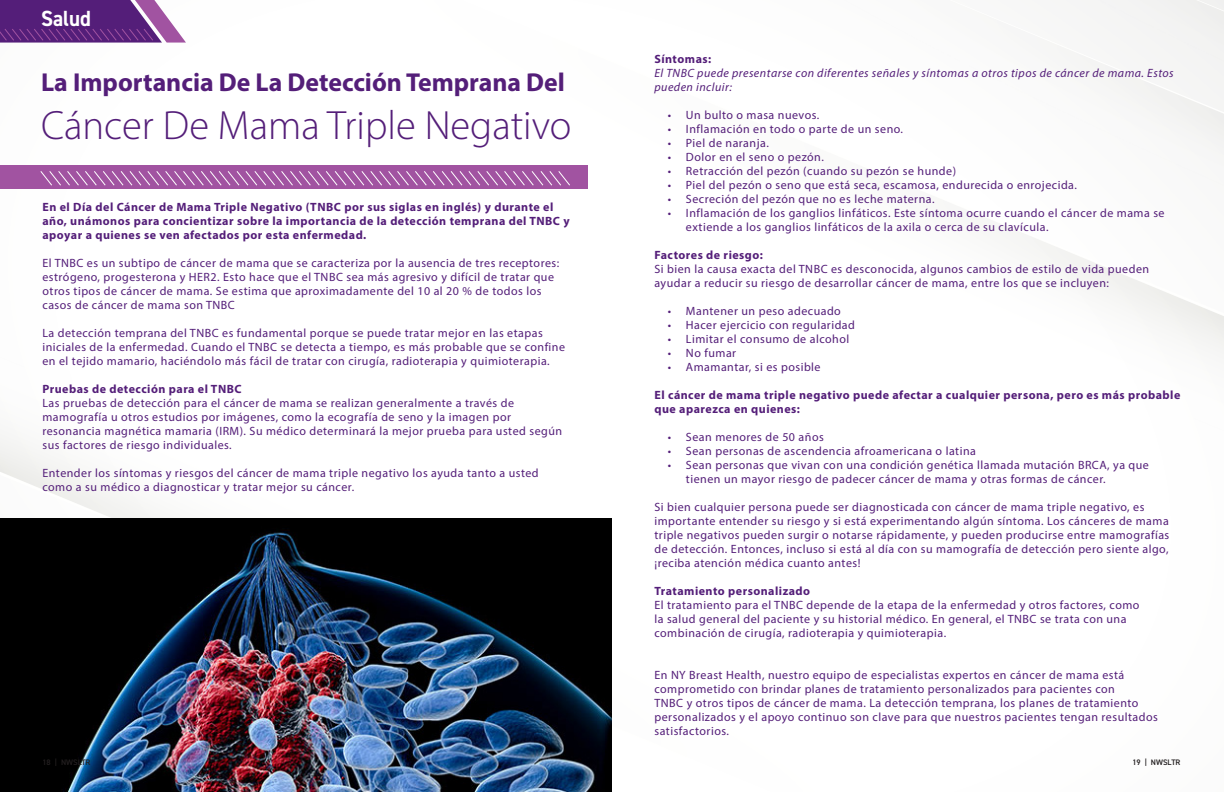
<style>
.page{position:relative;width:1224px;height:792px;background:#fff}
.page>*{position:absolute;margin:0;border:0;box-sizing:border-box;transform-origin:0 0}
._60pt_bold{font:300 41px "Myriad Pro";color:#541e79}
._60pt_bold-2{font:700 26px "Myriad Pro";color:#541e79}
.Quote_centered{font:700 22px "DIN2014";color:#fff;scale:.95 1}
.OWENS_-_Paragraph{font:12px/14px "Myriad Pro";letter-spacing:.04em;color:#541e79}
.OWENS_-_Paragraph-2{font:700 12px/14px "Myriad Pro";letter-spacing:.04em;color:#541e79}
.OWENS_-_Paragraph-3{font:italic 12px/14px "Myriad Pro";letter-spacing:.04em;color:#541e79}
.t1{font:600 8px "DIN2014";color:#231f20}
</style>
<div class="page">
<img style="left:0;top:0;width:1224px;height:518px">
<div style="left:0;top:166px;width:588px;height:23px;background:#a153a1"></div>
<svg style="left:40px;top:171px;width:530px;height:15px"></svg>
<img style="left:0;top:518px;width:612px;height:274px">
<svg style="left:0;top:0;width:186px;height:43px;background:#72408e"></svg>
<p class="Quote_centered" style="left:41px;top:4px;width:54px">Salud</p>
<p class="_60pt_bold-2" style="left:41px;top:65px;width:525px">La Importancia De La Detección Temprana Del</p>
<p class="_60pt_bold" style="left:41px;top:100px;width:532px">Cáncer De Mama Triple Negativo</p>
<p class="OWENS_-_Paragraph-2" style="left:42px;top:199px;width:529px">En el Día del Cáncer de Mama Triple Negativo (TNBC por sus siglas en inglés) y durante el año, unámonos para concientizar sobre la importancia de la detección temprana del TNBC y apoyar a quienes se ven afectados por esta enfermedad.</p>
<p class="OWENS_-_Paragraph" style="left:42px;top:255px;width:518px">El TNBC es un subtipo de cáncer de mama que se caracteriza por la ausencia de tres receptores: estrógeno, progesterona y HER2. Esto hace que el TNBC sea más agresivo y difícil de tratar que otros tipos de cáncer de mama. Se estima que aproximadamente del 10 al 20 % de todos los casos de cáncer de mama son TNBC</p>
<p class="OWENS_-_Paragraph" style="left:42px;top:325px;width:524px">La detección temprana del TNBC es fundamental porque se puede tratar mejor en las etapas iniciales de la enfermedad. Cuando el TNBC se detecta a tiempo, es más probable que se confine en el tejido mamario, haciéndolo más fácil de tratar con cirugía, radioterapia y quimioterapia.</p>
<p class="OWENS_-_Paragraph-2" style="left:42px;top:381px;width:201px">Pruebas de detección para el TNBC</p>
<p class="OWENS_-_Paragraph" style="left:42px;top:395px;width:521px">Las pruebas de detección para el cáncer de mama se realizan generalmente a través de mamografía u otros estudios por imágenes, como la ecografía de seno y la imagen por resonancia magnética mamaria (IRM). Su médico determinará la mejor prueba para usted según sus factores de riesgo individuales.</p>
<p class="OWENS_-_Paragraph" style="left:42px;top:465px;width:498px">Entender los síntomas y riesgos del cáncer de mama triple negativo los ayuda tanto a usted como a su médico a diagnosticar y tratar mejor su cáncer.</p>
<p class="OWENS_-_Paragraph-2" style="left:654px;top:52px;width:58px">Síntomas:</p>
<p class="OWENS_-_Paragraph-3" style="left:654px;top:66px;width:521px">El TNBC puede presentarse con diferentes señales y síntomas a otros tipos de cáncer de mama. Estos pueden incluir:</p>
<p class="OWENS_-_Paragraph" style="left:668px;top:108px;width:153px">• Un bulto o masa nuevos.</p>
<p class="OWENS_-_Paragraph" style="left:668px;top:122px;width:237px">• Inflamación en todo o parte de un seno.</p>
<p class="OWENS_-_Paragraph" style="left:668px;top:136px;width:102px">• Piel de naranja.</p>
<p class="OWENS_-_Paragraph" style="left:668px;top:150px;width:157px">• Dolor en el seno o pezón.</p>
<p class="OWENS_-_Paragraph" style="left:668px;top:164px;width:290px">• Retracción del pezón (cuando su pezón se hunde)</p>
<p class="OWENS_-_Paragraph" style="left:668px;top:178px;width:411px">• Piel del pezón o seno que está seca, escamosa, endurecida o enrojecida.</p>
<p class="OWENS_-_Paragraph" style="left:668px;top:192px;width:268px">• Secreción del pezón que no es leche materna.</p>
<p class="OWENS_-_Paragraph" style="left:686px;top:206px;width:480px;text-indent:-18px">• Inflamación de los ganglios linfáticos. Este síntoma ocurre cuando el cáncer de mama se extiende a los ganglios linfáticos de la axila o cerca de su clavícula.</p>
<p class="OWENS_-_Paragraph-2" style="left:654px;top:248px;width:110px">Factores de riesgo:</p>
<p class="OWENS_-_Paragraph" style="left:654px;top:262px;width:496px">Si bien la causa exacta del TNBC es desconocida, algunos cambios de estilo de vida pueden ayudar a reducir su riesgo de desarrollar cáncer de mama, entre los que se incluyen:</p>
<p class="OWENS_-_Paragraph" style="left:668px;top:304px;width:174px">• Mantener un peso adecuado</p>
<p class="OWENS_-_Paragraph" style="left:668px;top:318px;width:188px">• Hacer ejercicio con regularidad</p>
<p class="OWENS_-_Paragraph" style="left:668px;top:332px;width:183px">• Limitar el consumo de alcohol</p>
<p class="OWENS_-_Paragraph" style="left:668px;top:346px;width:70px">• No fumar</p>
<p class="OWENS_-_Paragraph" style="left:668px;top:360px;width:154px">• Amamantar, si es posible</p>
<p class="OWENS_-_Paragraph-2" style="left:654px;top:388px;width:527px">El cáncer de mama triple negativo puede afectar a cualquier persona, pero es más probable que aparezca en quienes:</p>
<p class="OWENS_-_Paragraph" style="left:668px;top:430px;width:157px">• Sean menores de 50 años</p>
<p class="OWENS_-_Paragraph" style="left:668px;top:444px;width:309px">• Sean personas de ascendencia afroamericana o latina</p>
<p class="OWENS_-_Paragraph" style="left:686px;top:458px;width:465px;text-indent:-18px">• Sean personas que vivan con una condición genética llamada mutación BRCA, ya que tienen un mayor riesgo de padecer cáncer de mama y otras formas de cáncer.</p>
<p class="OWENS_-_Paragraph" style="left:654px;top:500px;width:516px">Si bien cualquier persona puede ser diagnosticada con cáncer de mama triple negativo, es importante entender su riesgo y si está experimentando algún síntoma. Los cánceres de mama triple negativos pueden surgir o notarse rápidamente, y pueden producirse entre mamografías de detección. Entonces, incluso si está al día con su mamografía de detección pero siente algo, ¡reciba atención médica cuanto antes!</p>
<p class="OWENS_-_Paragraph-2" style="left:654px;top:584px;width:157px">Tratamiento personalizado</p>
<p class="OWENS_-_Paragraph" style="left:654px;top:598px;width:487px">El tratamiento para el TNBC depende de la etapa de la enfermedad y otros factores, como la salud general del paciente y su historial médico. En general, el TNBC se trata con una combinación de cirugía, radioterapia y quimioterapia.</p>
<p class="OWENS_-_Paragraph" style="left:654px;top:668px;width:505px">En NY Breast Health, nuestro equipo de especialistas expertos en cáncer de mama está comprometido con brindar planes de tratamiento personalizados para pacientes con<br>TNBC y otros tipos de cáncer de mama. La detección temprana, los planes de tratamiento personalizados y el apoyo continuo son clave para que nuestros pacientes tengan resultados satisfactorios.</p>
<p class="t1" style="left:42px;top:757px;width:50px">18 | NWSLTR</p>
<p class="t1" style="left:1132px;top:757px;width:50px">19 | NWSLTR</p>
</div>
